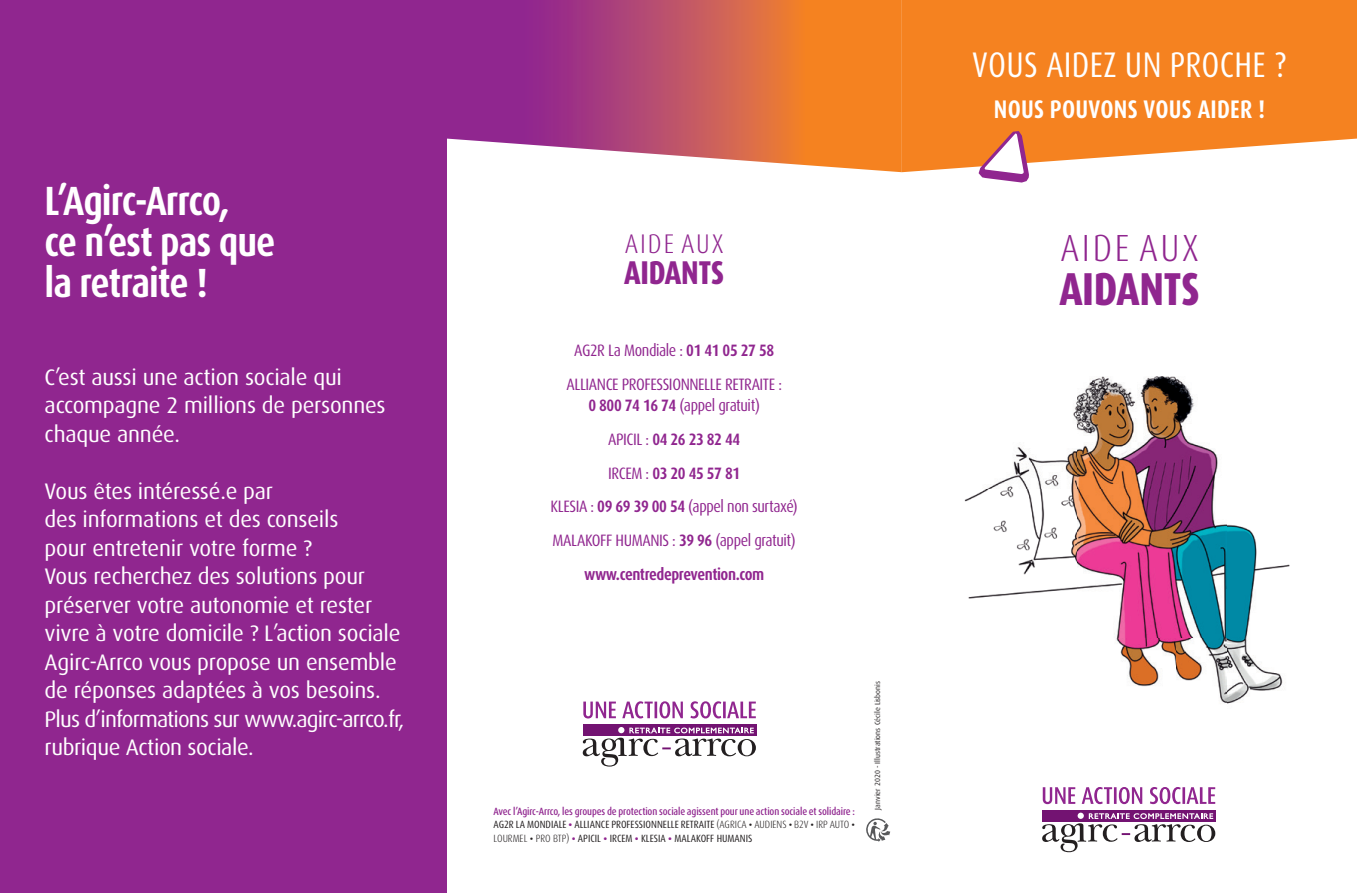
<style>
.page{position:relative;width:1357px;height:893px;background:#fff}
.page>*{position:absolute;margin:0;border:0;box-sizing:border-box;transform-origin:0 0}
.t1{font:800 condensed 46.2px "Dax OT";letter-spacing:-.01em;color:#90268f;scale:.95 1}
.t2{font:700 condensed 40.8px/40.8px "Dax OT";letter-spacing:-.025em;color:#fff}
.t3{font:300 condensed 37.8px "Dax OT";letter-spacing:.07em;color:#90268f}
.t4{font:condensed 35.55px "Dax OT";letter-spacing:.01em;color:#fff;scale:.95 1}
.t5{font:800 condensed 33px "Dax OT";letter-spacing:-.01em;color:#90268f;scale:.95 1}
.t6{font:300 condensed 27px "Dax OT";letter-spacing:.07em;color:#90268f}
.t7{font:700 condensed 25.5px "Dax OT";letter-spacing:.01em;color:#fff;scale:.95 1}
.t8{font:22.5px/28.5px "Dax";letter-spacing:-.01em;color:#fff}
.t9{font:condensed 16.5px/33.8px "Dax OT";letter-spacing:-.025em;color:#90268f;text-align:center}
.t10{font:500 condensed 10.5px/13.5px "Dax OT";letter-spacing:-.01em;color:#90268f;text-align:justify}
.t11{font:7.5px "Dax";color:#231f20}
.s1{font-weight:700}
.s2{font-weight:400;color:#231f20}
.s3{font-weight:300;color:#231f20}
.s4{color:#231f20}
</style>
<div class="page">
<svg style="left:901px;top:0;width:455px;height:172px;background:#f58d35"></svg>
<svg style="left:446px;top:0;width:455px;height:172px;background:#c9666b"></svg>
<div style="left:0;top:0;width:446px;height:893px;background:#90268f"></div>
<svg style="left:866px;top:818px;width:24px;height:24px"></svg>
<div style="left:1042px;top:810px;width:173px;height:12px;background:#731372"></div>
<svg style="left:1042px;top:813px;width:173px;height:39px"></svg>
<svg style="left:1042px;top:787px;width:173px;height:17px"></svg>
<div style="left:583px;top:724px;width:173px;height:12px;background:#731372"></div>
<svg style="left:582px;top:727px;width:174px;height:40px"></svg>
<svg style="left:583px;top:701px;width:172px;height:17px"></svg>
<svg style="left:971px;top:127px;width:59px;height:56px"></svg>
<img style="left:964px;top:376px;width:326px;height:328px">
<h2 class="t2" style="left:45px;top:181px;width:232px">L’Agirc-Arrco,<br>ce n’est pas que la retraite !</h2>
<p class="t8" style="left:45px;top:363px;width:342px">C’est aussi une action sociale qui accompagne 2 millions de personnes chaque année.</p>
<p class="t8" style="left:45px;top:477px;width:361px">Vous êtes intéressé.e par<br>des informations et des conseils<br>pour entretenir votre forme ?<br>Vous recherchez des solutions pour préserver votre autonomie et rester vivre à votre domicile ? L’action sociale Agirc-Arrco vous propose un ensemble de réponses adaptées à vos besoins.<br>Plus d’informations sur www.agirc-arrco.fr, rubrique Action sociale.</p>
<p class="t6" style="left:625px;top:226px;width:100px">AIDE AUX</p>
<h3 class="t5" style="left:624px;top:251px;width:107px">AIDANTS</h3>
<p class="t9" style="left:566px;top:334px;width:217px">AG2R La Mondiale : <span class="s1">01 41 05 27 58<br></span>ALLIANCE PROFESSIONNELLE RETRAITE :</p>
<p class="t9" style="left:550px;top:389px;width:249px"><span class="s1">0 800 74 16 74</span> (appel gratuit)<br>APICIL : <span class="s1">04 26 23 82 44<br></span>IRCEM : <span class="s1">03 20 45 57 81<br></span>KLESIA : <span class="s1">09 69 39 00 54</span> (appel non surtaxé)<br>MALAKOFF HUMANIS : <span class="s1">39 96</span> (appel gratuit) <span class="s1">www.centredeprevention.com</span></p>
<p class="t10" style="left:493px;top:805px;width:363px">Avec l’Agirc-Arrco, les groupes de protection sociale agissent pour une action sociale et solidaire :<br><span class="s2">AG2R LA MONDIALE</span> <span class="s1">•</span> <span class="s2">ALLIANCE PROFESSIONNELLE RETRAITE</span> <span class="s3">(AGRICA</span> <span class="s4">•</span> <span class="s3">AUDIENS</span> <span class="s4">•</span> <span class="s3">B2V</span> <span class="s4">•</span> <span class="s3">IRP AUTO</span> <span class="s4">• </span><span class="s3">LOURMEL</span> <span class="s4">•</span> <span class="s3">PRO BTP)</span> <span class="s1">•</span> <span class="s2">APICIL</span> <span class="s1">•</span> <span class="s2">IRCEM</span> <span class="s1">•</span> <span class="s2">KLESIA</span> <span class="s1">•</span> <span class="s2">MALAKOFF HUMANIS</span></p>
<p class="t11" style="left:873px;top:810px;width:130px;rotate:-90deg">Janvier 2020 - Illustrations Cécile Lisbonis</p>
<h3 class="t4" style="left:972px;top:42px;width:332px">VOUS AIDEZ UN PROCHE ?</h3>
<p class="t7" style="left:993px;top:93px;width:287px">NOUS POUVONS VOUS AIDER !</p>
<h3 class="t3" style="left:1060px;top:224px;width:140px">AIDE AUX</h3>
<h1 class="t1" style="left:1059px;top:259px;width:149px">AIDANTS</h1>
</div>
